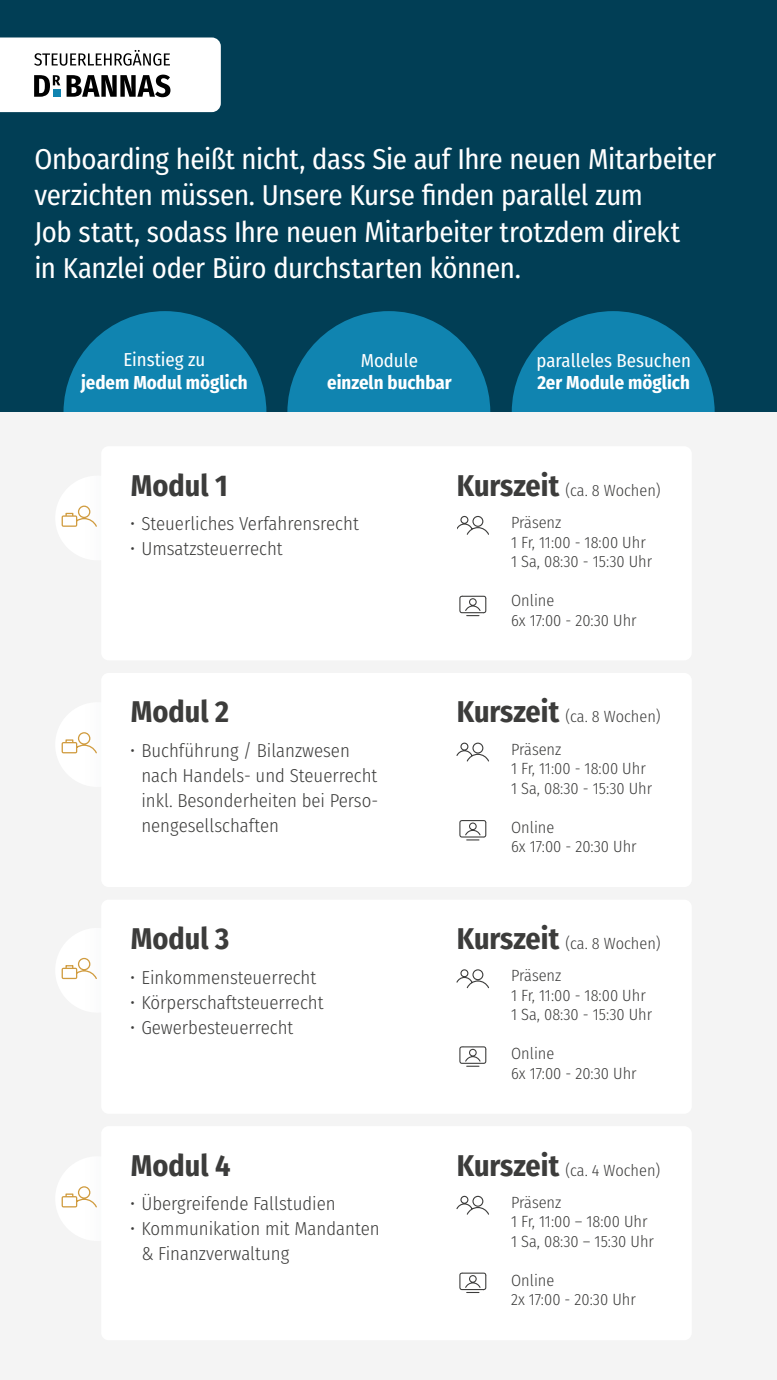
<style>
.page{position:relative;width:777px;height:1380px;background:#fff}
.page>*{position:absolute;margin:0;border:0;box-sizing:border-box;transform-origin:0 0}
.t1{font:700 30px "Fira Sans Condensed";color:#3c3c3b}
.t2{font:28.75px/36.2px "Fira Sans Condensed";letter-spacing:-.015em;color:#fff}
.t3{font:300 18.75px/25px "Fira Sans Condensed";color:#3c3c3b}
.t4{font:700 18.75px/22.5px "Fira Sans Condensed";color:#fff;text-align:center}
.t5{font:18.75px/22.5px "Fira Sans Condensed";color:#fff}
.t6{font:300 16.25px "Fira Sans Condensed";color:#3c3c3b}
.s1{font-weight:400}
.s2{font-weight:700}
.s3{font-weight:700;font-size:30px}
</style>
<div class="page">
<div style="left:0;top:0;width:776px;height:416px;background:#013e55"></div>
<svg style="left:0;top:38px;width:221px;height:74px;background:#dadada"></svg>
<svg style="left:63px;top:311px;width:203px;height:101px"></svg>
<svg style="left:287px;top:311px;width:203px;height:101px"></svg>
<svg style="left:511px;top:311px;width:203px;height:101px"></svg>
<div style="left:0;top:412px;width:776px;height:968px;background:#f4f4f4"></div>
<div style="left:55px;top:476px;width:85px;height:84px;background:#fff;border-radius:50%"></div>
<svg style="left:62px;top:506px;width:35px;height:21px"></svg>
<div style="left:101px;top:446px;width:590px;height:214px;background:#fff;border-radius:8px"></div>
<svg style="left:459px;top:596px;width:27px;height:20px"></svg>
<svg style="left:457px;top:516px;width:31px;height:19px"></svg>
<div style="left:55px;top:702px;width:85px;height:85px;background:#fff;border-radius:50%"></div>
<svg style="left:62px;top:732px;width:35px;height:21px"></svg>
<div style="left:101px;top:673px;width:590px;height:214px;background:#fff;border-radius:8px"></div>
<svg style="left:459px;top:820px;width:27px;height:20px"></svg>
<svg style="left:456px;top:742px;width:33px;height:20px"></svg>
<div style="left:55px;top:928px;width:85px;height:85px;background:#fff;border-radius:50%"></div>
<svg style="left:62px;top:958px;width:35px;height:21px"></svg>
<div style="left:101px;top:900px;width:590px;height:214px;background:#fff;border-radius:8px"></div>
<svg style="left:459px;top:1046px;width:27px;height:21px"></svg>
<svg style="left:456px;top:969px;width:33px;height:19px"></svg>
<div style="left:55px;top:1156px;width:85px;height:85px;background:#fff;border-radius:50%"></div>
<svg style="left:62px;top:1186px;width:35px;height:22px"></svg>
<div style="left:101px;top:1126px;width:590px;height:214px;background:#fff;border-radius:8px"></div>
<svg style="left:459px;top:1273px;width:27px;height:20px"></svg>
<svg style="left:456px;top:1195px;width:33px;height:20px"></svg>
<p class="t2" style="left:34px;top:140px;width:683px">Onboarding heißt nicht, dass Sie auf Ihre neuen Mitarbeiter verzichten müssen. Unsere Kurse finden parallel zum<br>Job statt, sodass Ihre neuen Mitarbeiter trotzdem direkt<br>in Kanzlei oder Büro durchstarten können.</p>
<p class="t4" style="left:81px;top:347px;width:168px"><span class="s1">Einstieg zu<br></span>jedem Modul möglich</p>
<p class="t5" style="left:360px;top:348px;width:59px">Module</p>
<p class="t4" style="left:327px;top:370px;width:126px">einzeln buchbar</p>
<p class="t5" style="left:536px;top:348px;width:156px">paralleles Besuchen<br><span class="s2">2er Module möglich</span></p>
<p class="t1" style="left:131px;top:460px;width:98px">Modul 1</p>
<p class="t6" style="left:457px;top:479px;width:205px"><span class="s3">Kurszeit</span> (ca. 8 Wochen)</p>
<p class="t6" style="left:511px;top:511px;width:52px">Präsenz</p>
<p class="t6" style="left:511px;top:530px;width:136px">1 Fr, 11:00 - 18:00 Uhr</p>
<p class="t6" style="left:511px;top:550px;width:143px">1 Sa, 08:30 - 15:30 Uhr</p>
<p class="t6" style="left:511px;top:589px;width:45px">Online</p>
<p class="t6" style="left:511px;top:608px;width:127px">6x 17:00 - 20:30 Uhr</p>
<p class="t3" style="left:130px;top:511px;width:230px">• Steuerliches Verfahrensrecht</p>
<p class="t3" style="left:130px;top:536px;width:154px">• Umsatzsteuerrecht</p>
<p class="t1" style="left:131px;top:687px;width:99px">Modul 2</p>
<p class="t6" style="left:457px;top:705px;width:205px"><span class="s3">Kurszeit</span> (ca. 8 Wochen)</p>
<p class="t6" style="left:511px;top:738px;width:52px">Präsenz</p>
<p class="t6" style="left:511px;top:757px;width:136px">1 Fr, 11:00 - 18:00 Uhr</p>
<p class="t6" style="left:511px;top:777px;width:143px">1 Sa, 08:30 - 15:30 Uhr</p>
<p class="t6" style="left:511px;top:816px;width:45px">Online</p>
<p class="t6" style="left:511px;top:835px;width:127px">6x 17:00 - 20:30 Uhr</p>
<p class="t3" style="left:141px;top:738px;width:238px;text-indent:-11px">• Buchführung / Bilanzwesen nach Handels- und Steuerrecht inkl. Besonderheiten bei Perso&shy;nengesellschaften</p>
<p class="t1" style="left:131px;top:914px;width:100px">Modul 3</p>
<p class="t6" style="left:457px;top:932px;width:205px"><span class="s3">Kurszeit</span> (ca. 8 Wochen)</p>
<p class="t6" style="left:511px;top:964px;width:52px">Präsenz</p>
<p class="t6" style="left:511px;top:984px;width:136px">1 Fr, 11:00 - 18:00 Uhr</p>
<p class="t6" style="left:511px;top:1003px;width:143px">1 Sa, 08:30 - 15:30 Uhr</p>
<p class="t6" style="left:511px;top:1042px;width:45px">Online</p>
<p class="t6" style="left:511px;top:1062px;width:127px">6x 17:00 - 20:30 Uhr</p>
<p class="t3" style="left:130px;top:965px;width:188px">• Einkommensteuerrecht</p>
<p class="t3" style="left:130px;top:990px;width:195px">• Körperschaftsteuerrecht</p>
<p class="t3" style="left:130px;top:1015px;width:165px">• Gewerbesteuerrecht</p>
<p class="t1" style="left:131px;top:1140px;width:101px">Modul 4</p>
<p class="t6" style="left:457px;top:1158px;width:205px"><span class="s3">Kurszeit</span> (ca. 4 Wochen)</p>
<p class="t6" style="left:511px;top:1191px;width:52px">Präsenz</p>
<p class="t6" style="left:511px;top:1210px;width:138px">1 Fr, 11:00 – 18:00 Uhr</p>
<p class="t6" style="left:511px;top:1230px;width:144px">1 Sa, 08:30 – 15:30 Uhr</p>
<p class="t6" style="left:511px;top:1269px;width:45px">Online</p>
<p class="t6" style="left:511px;top:1288px;width:126px">2x 17:00 - 20:30 Uhr</p>
<p class="t3" style="left:130px;top:1191px;width:207px">• Übergreifende Fallstudien</p>
<p class="t3" style="left:141px;top:1216px;width:240px;text-indent:-11px">• Kommunikation mit Mandanten &amp; Finanzverwaltung</p>
</div>
